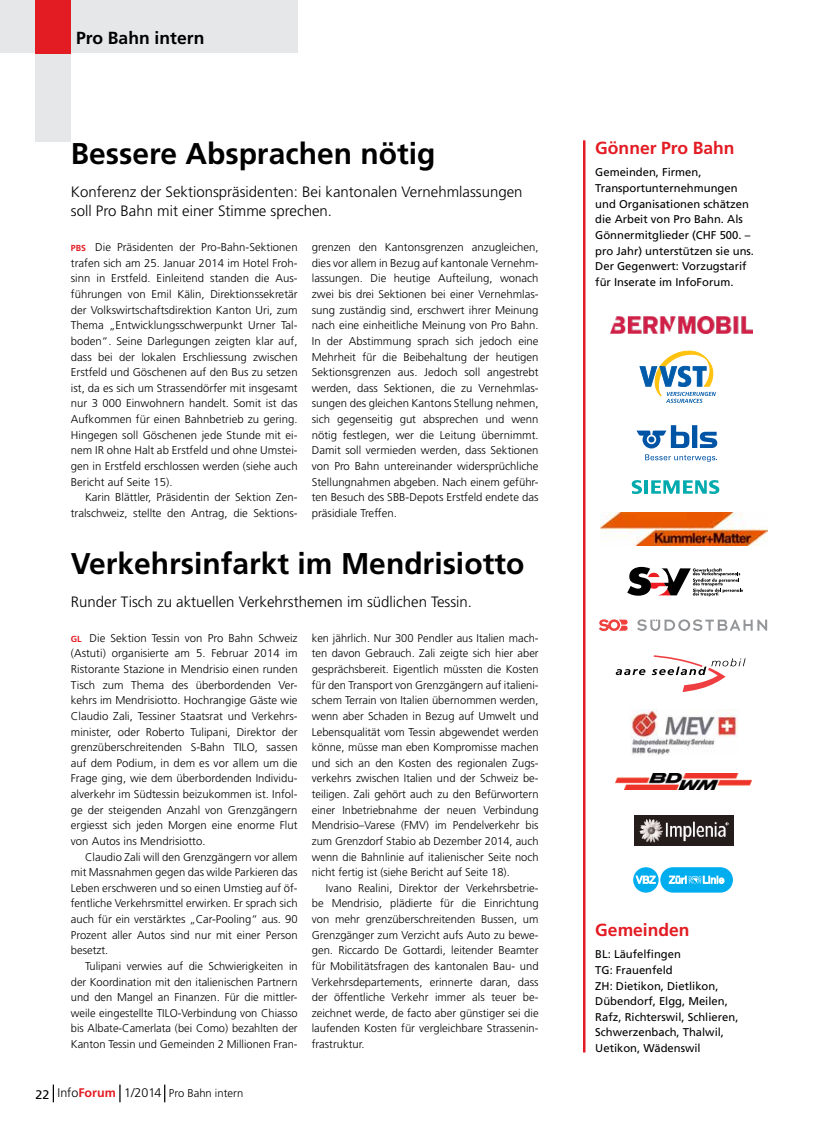
<style>
.page{position:relative;width:815px;height:1134px;background:#fff}
.page>*{position:absolute;margin:0;border:0;box-sizing:border-box;transform-origin:0 0}
.t1{font:700 30px "Frutiger";color:#000}
.t2{font:700 17.5px "Frutiger";color:#e31b23}
.t3{font:700 17.5px "Frutiger";color:#000}
.t4{font:300 15px/19.4px "Frutiger";color:#000}
.t5{font:300 11.25px/15.6px "Frutiger";color:#000;text-align:justify}
.t6{font:11.25px/15.6px "Frutiger LT Com";color:#000}
.s1{font-weight:700;font-size:8.75px;color:#e31b23}
.s2{font-weight:400;font-size:12.5px}
.s3{font-size:12.5px}
.s4{font-weight:700;font-size:12.5px;color:#e31b23}
</style>
<div class="page">
<div style="left:0;top:0;width:298px;height:53px;background:#e6e7e8"></div>
<div style="left:35px;top:0;width:36px;height:142px;background:#e6e7e8"></div>
<div style="left:35px;top:0;width:36px;height:54px;background:#e31b23"></div>
<svg style="left:53px;top:1084px;width:1px;height:18px"></svg>
<svg style="left:119px;top:1084px;width:2px;height:18px"></svg>
<svg style="left:164px;top:1084px;width:1px;height:18px"></svg>
<div style="left:635px;top:815px;width:99px;height:31px;background:#241d1b"></div>
<img style="left:639px;top:819px;width:90px;height:24px">
<img style="left:615px;top:773px;width:136px;height:17px">
<svg style="left:599px;top:619px;width:29px;height:12px"></svg>
<svg style="left:637px;top:619px;width:130px;height:12px"></svg>
<img style="left:610px;top:316px;width:143px;height:18px">
<hr style="left:583px;top:140px;width:2px;height:912px;background:#e31b23">
<svg style="left:616px;top:669px;width:29px;height:6px"></svg>
<svg style="left:652px;top:655px;width:94px;height:37px"></svg>
<img style="left:601px;top:513px;width:166px;height:32px">
<svg style="left:632px;top:480px;width:10px;height:14px"></svg>
<hr style="left:644px;top:480px;width:4px;height:14px;background:#00aaad">
<svg style="left:651px;top:480px;width:68px;height:14px"></svg>
<div style="left:660px;top:867px;width:73px;height:26px;background:#00aeef;border-radius:13px"></div>
<svg style="left:633px;top:867px;width:26px;height:26px"></svg>
<svg style="left:636px;top:876px;width:20px;height:8px"></svg>
<svg style="left:669px;top:876px;width:55px;height:8px"></svg>
<svg style="left:636px;top:425px;width:81px;height:23px"></svg>
<svg style="left:645px;top:454px;width:72px;height:8px"></svg>
<svg style="left:640px;top:350px;width:76px;height:53px"></svg>
<svg style="left:627px;top:567px;width:116px;height:29px"></svg>
<img style="left:631px;top:710px;width:107px;height:45px">
<h2 class="t3" style="left:76px;top:27px;width:130px">Pro Bahn intern</h2>
<h1 class="t1" style="left:71px;top:136px;width:366px">Bessere Absprachen nötig</h1>
<h3 class="t4" style="left:71px;top:182px;width:453px">Konferenz der Sektionspräsidenten: Bei kantonalen Vernehmlassungen soll Pro Bahn mit einer Stimme sprechen.</h3>
<p class="t5" style="left:71px;top:240px;width:228px"><span class="s1">PBS</span> Die Präsidenten der Pro-Bahn-Sektionen trafen sich am 25. Januar 2014 im Hotel Froh&shy;sinn in Erstfeld. Einleitend standen die Aus&shy;führungen von Emil Kälin, Direktionssekretär der Volkswirtschaftsdirektion Kanton Uri, zum Thema „Entwicklungsschwerpunkt Urner Tal&shy;boden“. Seine Darlegungen zeigten klar auf, dass bei der lokalen Erschliessung zwischen Erstfeld und Göschenen auf den Bus zu setzen ist, da es sich um Strassendörfer mit insgesamt nur 3 000 Einwohnern handelt. Somit ist das Aufkommen für einen Bahnbetrieb zu gering.<br>Hingegen soll Göschenen jede Stunde mit ei&shy;nem IR ohne Halt ab Erstfeld und ohne Umstei&shy;gen in Erstfeld erschlossen werden (siehe auch Bericht auf Seite 15).</p>
<p class="t5" style="left:71px;top:490px;width:228px;text-align:right">Karin Blättler, Präsidentin der Sektion Zen&shy;tralschweiz, stellte den Antrag, die Sektions-</p>
<p class="t5" style="left:312px;top:240px;width:228px">grenzen den Kantonsgrenzen anzugleichen, dies vor allem in Bezug auf kantonale Vernehm&shy;lassungen. Die heutige Aufteilung, wonach zwei bis drei Sektionen bei einer Vernehmlas&shy;sung zuständig sind, erschwert ihrer Meinung nach eine einheitliche Meinung von Pro Bahn.<br>In der Abstimmung sprach sich jedoch eine Mehrheit für die Beibehaltung der heutigen Sektionsgrenzen aus. Jedoch soll angestrebt werden, dass Sektionen, die zu Vernehmlas&shy;sungen des gleichen Kantons Stellung nehmen, sich gegenseitig gut absprechen und wenn nötig festlegen, wer die Leitung übernimmt.<br>Damit soll vermieden werden, dass Sektionen von Pro Bahn untereinander widersprüchliche Stellungnahmen abgeben. Nach einem geführ&shy;ten Besuch des SBB-Depots Erstfeld endete das präsidiale Treffen.</p>
<h1 class="t1" style="left:71px;top:546px;width:455px">Verkehrsinfarkt im Mendrisiotto</h1>
<h3 class="t4" style="left:71px;top:592px;width:403px">Runder Tisch zu aktuellen Verkehrsthemen im südlichen Tessin.</h3>
<p class="t5" style="left:71px;top:630px;width:228px"><span class="s1">GL</span> Die Sektion Tessin von Pro Bahn Schweiz (Astuti) organisierte am 5. Februar 2014 im Ristorante Stazione in Mendrisio einen runden Tisch zum Thema des überbordenden Ver&shy;kehrs im Mendrisiotto. Hochrangige Gäste wie Claudio Zali, Tessiner Staatsrat und Verkehrs&shy;minister, oder Roberto Tulipani, Direktor der grenzüberschreitenden S-Bahn TILO, sassen auf dem Podium, in dem es vor allem um die Frage ging, wie dem überbordenden Individu&shy;alverkehr im Südtessin beizukommen ist. Infol&shy;ge der steigenden Anzahl von Grenzgängern ergiesst sich jeden Morgen eine enorme Flut von Autos ins Mendrisiotto.</p>
<p class="t5" style="left:71px;top:849px;width:228px;text-indent:14px">Claudio Zali will den Grenzgängern vor allem mit Massnahmen gegen das wilde Parkieren das Leben erschweren und so einen Umstieg auf öf&shy;fentliche Verkehrsmittel erwirken. Er sprach sich auch für ein verstärktes „Car-Pooling“ aus. 90<br>Prozent aller Autos sind nur mit einer Person besetzt.</p>
<p class="t5" style="left:71px;top:958px;width:228px;text-indent:14px">Tulipani verwies auf die Schwierigkeiten in der Koordination mit den italienischen Partnern und den Mangel an Finanzen. Für die mittler&shy;weile eingestellte TILO-Verbindung von Chiasso bis Albate-Camerlata (bei Como) bezahlten der Kanton Tessin und Gemeinden 2 Millionen Fran-</p>
<p class="t5" style="left:312px;top:630px;width:228px">ken jährlich. Nur 300 Pendler aus Italien mach&shy;ten davon Gebrauch. Zali zeigte sich hier aber gesprächsbereit. Eigentlich müssten die Kosten für den Transport von Grenzgängern auf italieni&shy;schem Terrain von Italien übernommen werden, wenn aber Schaden in Bezug auf Umwelt und Lebensqualität vom Tessin abgewendet werden könne, müsse man eben Kompromisse machen und sich an den Kosten des regionalen Zugs&shy;verkehrs zwischen Italien und der Schweiz be&shy;teiligen. Zali gehört auch zu den Befürwortern einer Inbetriebnahme der neuen Verbindung Mendrisio–Varese (FMV) im Pendelverkehr bis zum Grenzdorf Stabio ab Dezember 2014, auch wenn die Bahnlinie auf italienischer Seite noch nicht fertig ist (siehe Bericht auf Seite 18).</p>
<p class="t5" style="left:312px;top:880px;width:228px;text-indent:14px">Ivano Realini, Direktor der Verkehrsbetrie&shy;be Mendrisio, plädierte für die Einrichtung von mehr grenzüberschreitenden Bussen, um Grenzgänger zum Verzicht aufs Auto zu bewe&shy;gen. Riccardo De Gottardi, leitender Beamter für Mobilitätsfragen des kantonalen Bau- und Verkehrsdepartements, erinnerte daran, dass der öffentliche Verkehr immer als teuer be&shy;zeichnet werde, de facto aber günstiger sei die laufenden Kosten für vergleichbare Strassenin&shy;frastruktur.</p>
<p class="t5" style="left:35px;top:1086px;width:209px"><span class="s2">22</span> <span class="s3">Info</span><span class="s4">Forum</span> <span class="s3">1/2014</span> Pro Bahn intern</p>
<h2 class="t2" style="left:595px;top:137px;width:141px">Gönner Pro Bahn</h2>
<p class="t6" style="left:595px;top:165px;width:160px">Gemeinden, Firmen,<br>Transportunternehmungen und Organisationen schätzen die Arbeit von Pro Bahn. Als<br>Gönnermitglieder (CHF 500. – pro Jahr) unterstützen sie uns.<br>Der Gegenwert: Vorzugstarif für Inserate im InfoForum.</p>
<h2 class="t2" style="left:595px;top:919px;width:96px">Gemeinden</h2>
<p class="t6" style="left:595px;top:946px;width:145px">BL: Läufelfingen<br>TG: Frauenfeld<br>ZH: Dietikon, Dietlikon,<br>Dübendorf, Elgg, Meilen,<br>Rafz, Richterswil, Schlieren,<br>Schwerzenbach, Thalwil,<br>Uetikon, Wädenswil</p>
</div>
